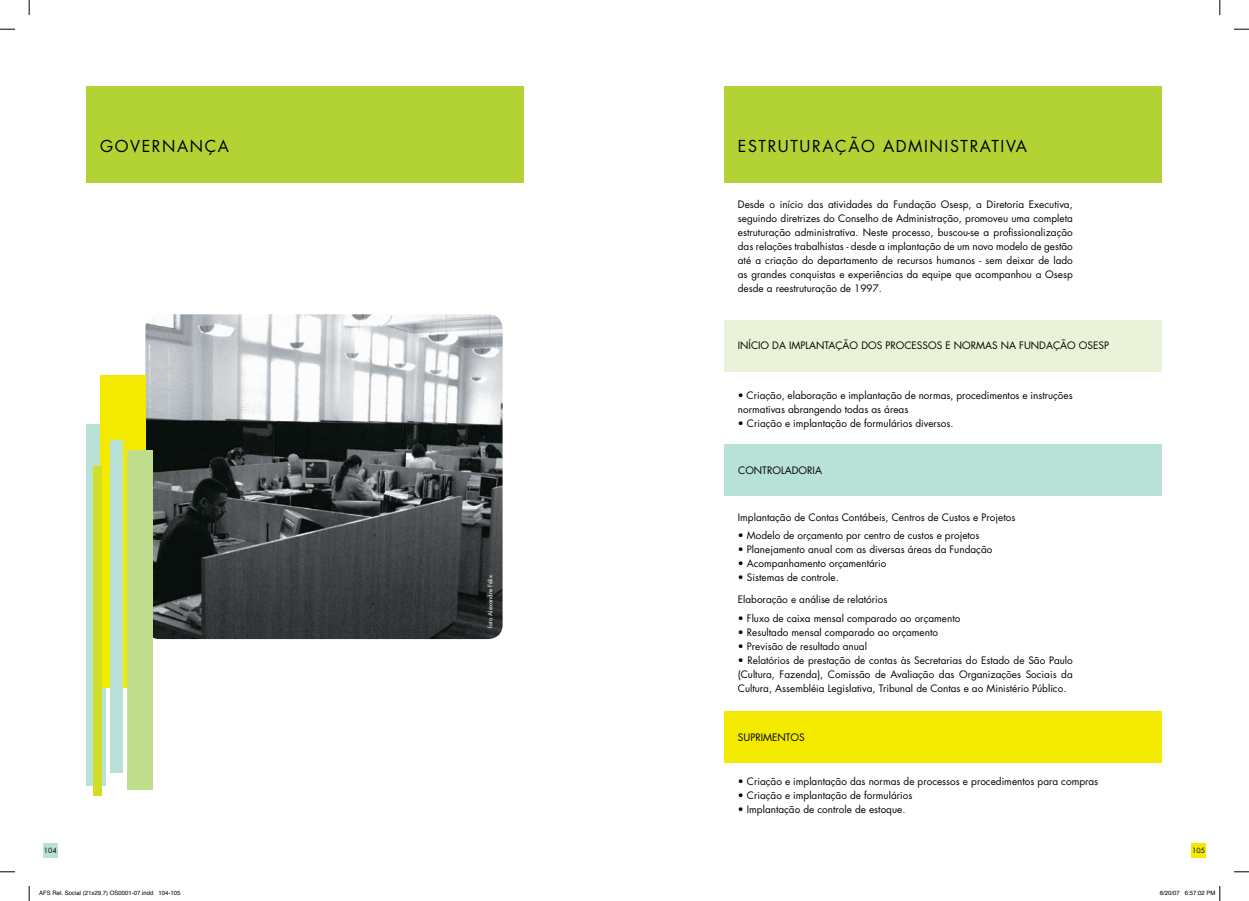
<style>
.page{position:relative;width:1249px;height:901px;background:#fff}
.page>*{position:absolute;margin:0;border:0;box-sizing:border-box;transform-origin:0 0}
.t1{font:16px "Futura";letter-spacing:.1em;color:#000}
.t2{font:10px/14px "Futura";color:#000;text-align:justify}
.t3{font:7px "Futura";color:#000}
.t4{font:6px "Helvetica";color:#000}
.t5{font:6px "Futura";color:#fff}
</style>
<div class="page">
<div style="left:86px;top:86px;width:438px;height:96px;background:#b3d335"></div>
<img style="left:145px;top:314px;width:358px;height:325px">
<div style="left:1191px;top:843px;width:15px;height:14px;background:#f3ea00"></div>
<div style="left:43px;top:843px;width:15px;height:14px;background:#b8e1d8"></div>
<div style="left:724px;top:86px;width:438px;height:96px;background:#b3d335"></div>
<div style="left:724px;top:320px;width:437px;height:51px;background:#eaf3da"></div>
<div style="left:724px;top:444px;width:437px;height:52px;background:#b8e1d8"></div>
<div style="left:724px;top:711px;width:437px;height:51px;background:#f3ea00"></div>
<div style="left:86px;top:424px;width:20px;height:361px;background:#b8e1d8"></div>
<div style="left:101px;top:375px;width:45px;height:313px;background:#f3ea00"></div>
<div style="left:93px;top:466px;width:8px;height:329px;background:#d2de26"></div>
<div style="left:110px;top:439px;width:13px;height:333px;background:#b8e1d8"></div>
<div style="left:127px;top:450px;width:25px;height:339px;background:#c0dc8d"></div>
<svg style="left:0;top:29px;width:15px;height:1px"></svg>
<svg style="left:1234px;top:29px;width:15px;height:1px"></svg>
<svg style="left:0;top:871px;width:15px;height:1px"></svg>
<svg style="left:1234px;top:871px;width:15px;height:1px"></svg>
<svg style="left:29px;top:0;width:1px;height:15px"></svg>
<svg style="left:29px;top:886px;width:1px;height:14px"></svg>
<svg style="left:1219px;top:0;width:2px;height:15px"></svg>
<svg style="left:1219px;top:886px;width:2px;height:14px"></svg>
<h1 class="t1" style="left:100px;top:136px;width:131px">GOVERNANÇA</h1>
<p class="t3" style="left:44px;top:845px;width:14px">104</p>
<p class="t5" style="left:486px;top:627px;width:54px;rotate:-90deg">foto Alexandre Félix</p>
<h1 class="t1" style="left:738px;top:136px;width:291px">ESTRUTURAÇÃO ADMINISTRATIVA</h1>
<p class="t2" style="left:738px;top:198px;width:336px">Desde o início das atividades da Fundação Osesp, a Diretoria Executiva, seguindo diretrizes do Conselho de Administração, promoveu uma completa estruturação administrativa. Neste processo, buscou-se a profissionalização das relações trabalhistas - desde a implantação de um novo modelo de gestão até a criação do departamento de recursos humanos - sem deixar de lado as grandes conquistas e experiências da equipe que acompanhou a Osesp desde a reestruturação de 1997.</p>
<p class="t2" style="left:738px;top:338px;width:373px">INÍCIO DA IMPLANTAÇÃO DOS PROCESSOS E NORMAS NA FUNDAÇÃO OSESP</p>
<p class="t2" style="left:738px;top:388px;width:336px">• Criação, elaboração e implantação de normas, procedimentos e instruções normativas abrangendo todas as áreas</p>
<p class="t2" style="left:738px;top:416px;width:217px">• Criação e implantação de formulários diversos.</p>
<p class="t2" style="left:738px;top:463px;width:85px">CONTROLADORIA</p>
<p class="t2" style="left:738px;top:510px;width:279px">Implantação de Contas Contábeis, Centros de Custos e Projetos</p>
<p class="t2" style="left:738px;top:528px;width:243px">• Modelo de orçamento por centro de custos e projetos</p>
<p class="t2" style="left:738px;top:542px;width:256px">• Planejamento anual com as diversas áreas da Fundação</p>
<p class="t2" style="left:738px;top:556px;width:150px">• Acompanhamento orçamentário</p>
<p class="t2" style="left:738px;top:570px;width:102px">• Sistemas de controle.</p>
<p class="t2" style="left:738px;top:592px;width:151px">Elaboração e análise de relatórios</p>
<p class="t2" style="left:738px;top:610px;width:224px">• Fluxo de caixa mensal comparado ao orçamento</p>
<p class="t2" style="left:738px;top:624px;width:202px">• Resultado mensal comparado ao orçamento</p>
<p class="t2" style="left:738px;top:638px;width:131px">• Previsão de resultado anual</p>
<p class="t2" style="left:738px;top:652px;width:336px">• Relatórios de prestação de contas às Secretarias do Estado de São Paulo (Cultura, Fazenda), Comissão de Avaliação das Organizações Sociais da Cultura, Assembléia Legislativa, Tribunal de Contas e ao Ministério Público.</p>
<p class="t2" style="left:738px;top:730px;width:68px">SUPRIMENTOS</p>
<p class="t2" style="left:738px;top:774px;width:362px">• Criação e implantação das normas de processos e procedimentos para compras</p>
<p class="t2" style="left:738px;top:788px;width:176px">• Criação e implantação de formulários</p>
<p class="t2" style="left:738px;top:802px;width:169px">• Implantação de controle de estoque.</p>
<p class="t3" style="left:1192px;top:845px;width:14px">105</p>
<p class="t4" style="left:39px;top:887px;width:143px">AFS Rel. Social (21x29.7) OS0001-07.indd 104-105</p>
<p class="t4" style="left:1160px;top:887px;width:57px">8/20/07 6:57:02 PM</p>
</div>
